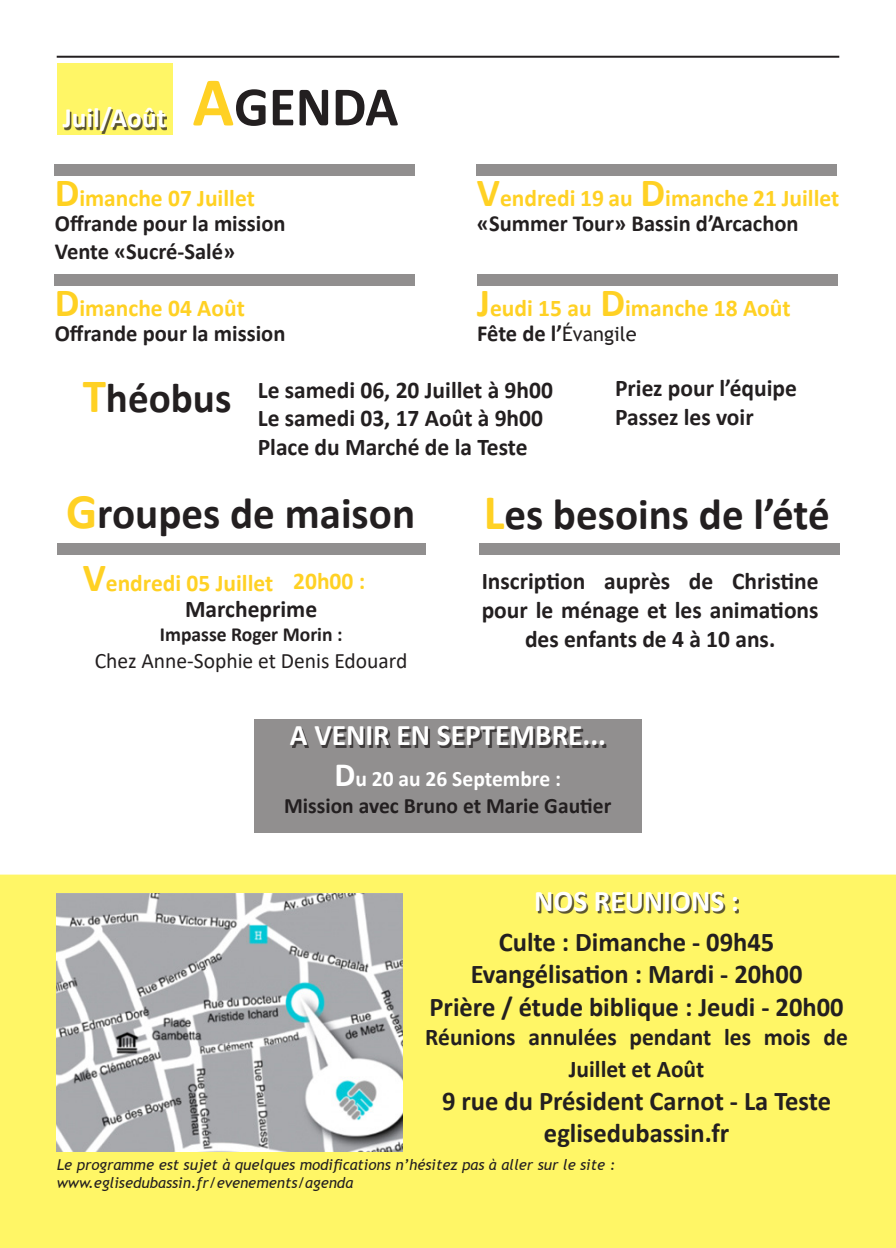
<style>
.page{position:relative;width:896px;height:1248px;background:#fff}
.page>*{position:absolute;margin:0;border:0;box-sizing:border-box;transform-origin:0 0}
.t1{font:700 56px "Calibri";color:#231f20}
.t2{font:700 44px "Calibri";color:#231f20}
.t3{font:700 42px "Calibri";color:#231f20}
.t4{font:700 30px "Calibri";color:#fff}
.t5{font:700 28px "Calibri";color:#fff}
.t6{font:700 27.2px "Calibri";color:#231f20}
.t7{font:700 24px/28.8px "Calibri";color:#231f20;text-align:center}
.t8{font:700 24px "Calibri";color:#ffd124}
.t9{font:700 24px "Calibri";color:#ffd121}
.t10{font:700 23px "Calibri";color:#231f20}
.t11{font:700 22px "Calibri";color:#231f20}
.t12{font:22px "Calibri";color:#231f20}
.t13{font:700 22px "Calibri";color:#fff}
.t14{font:700 20px "Calibri";color:#231f20}
.t15{font:italic 15px/18px "Trebuchet MS";color:#231f20}
.s1{font-size:70px;color:#ffd124}
.s2{font-size:40px}
.s3{font-family:"Trebuchet MS";font-weight:400;font-size:20px}
.s4{font-size:48px;color:#ffd124}
.s5{font-size:50px;color:#ffd124}
.s6{font-size:34px}
</style>
<div class="page">
<div style="left:0;top:874px;width:896px;height:373px;background:#fff666"></div>
<div style="left:57px;top:63px;width:116px;height:71px;background:#fff666"></div>
<img style="left:57px;top:893px;width:346px;height:258px">
<div style="left:538px;top:893px;width:201px;height:20px;background:#231f20;opacity:.75"></div>
<div style="left:477px;top:164px;width:360px;height:11px;background:#918f8f"></div>
<hr style="left:57px;top:56px;width:782px;height:2px;background:#231f20">
<div style="left:55px;top:164px;width:360px;height:11px;background:#918f8f"></div>
<div style="left:57px;top:543px;width:368px;height:12px;background:#918f8f"></div>
<div style="left:254px;top:718px;width:387px;height:114px;background:#918f8f"></div>
<div style="left:292px;top:728px;width:314px;height:20px;background:#231f20;opacity:.75"></div>
<div style="left:55px;top:274px;width:360px;height:12px;background:#918f8f"></div>
<div style="left:477px;top:274px;width:360px;height:12px;background:#918f8f"></div>
<div style="left:65px;top:109px;width:102px;height:25px;background:#231f20;opacity:.75"></div>
<div style="left:479px;top:543px;width:360px;height:12px;background:#918f8f"></div>
<p class="t5" style="left:63px;top:98px;width:105px">Juil/Août</p>
<p class="t1" style="left:192px;top:67px;width:207px"><span class="s1">A</span>GENDA</p>
<p class="t9" style="left:55px;top:181px;width:202px"><span class="s2">D</span>imanche 07 Juillet</p>
<p class="t10" style="left:55px;top:207px;width:232px">Offrande pour la mission</p>
<p class="t10" style="left:55px;top:235px;width:182px">Vente «Sucré-Salé»</p>
<p class="t8" style="left:55px;top:291px;width:192px"><span class="s2">D</span>imanche 04 Août</p>
<p class="t10" style="left:55px;top:317px;width:232px">Offrande pour la mission</p>
<p class="t8" style="left:477px;top:181px;width:364px"><span class="s2">V</span>endredi 19 au <span class="s2">D</span>imanche 21 Juillet</p>
<p class="t10" style="left:477px;top:207px;width:323px">«Summer Tour» Bassin d’Arcachon</p>
<p class="t8" style="left:477px;top:291px;width:315px"><span class="s2">J</span>eudi 15 au <span class="s2">D</span>imanche 18 Août</p>
<p class="t10" style="left:477px;top:317px;width:161px">Fête de l’<span class="s3">Évangile</span></p>
<p class="t3" style="left:83px;top:368px;width:150px"><span class="s4">T</span>héobus</p>
<p class="t7" style="left:258px;top:375px;width:297px">Le samedi 06, 20 Juillet à 9h00</p>
<p class="t7" style="left:258px;top:403px;width:287px">Le samedi 03, 17 Août à 9h00</p>
<p class="t7" style="left:258px;top:432px;width:271px">Place du Marché de la Teste</p>
<p class="t7" style="left:615px;top:373px;width:183px">Priez pour l’équipe</p>
<p class="t7" style="left:615px;top:402px;width:140px">Passez les voir</p>
<p class="t2" style="left:66px;top:482px;width:350px"><span class="s5">G</span>roupes de maison</p>
<p class="t8" style="left:83px;top:566px;width:192px"><span class="s2">V</span>endredi 05 Juillet</p>
<p class="t7" style="left:185px;top:594px;width:134px">Marcheprime</p>
<p class="t14" style="left:160px;top:620px;width:184px">Impasse Roger Morin :</p>
<p class="t12" style="left:95px;top:645px;width:314px">Chez Anne-Sophie et Denis Edouard</p>
<p class="t8" style="left:293px;top:564px;width:74px">20h00 :</p>
<p class="t2" style="left:484px;top:483px;width:347px"><span class="s5">L</span>es besoins de l’été</p>
<p class="t7" style="left:482px;top:566px;width:338px">Inscription auprès de Christine pour le ménage et les animations des enfants de 4 à 10 ans.</p>
<p class="t4" style="left:290px;top:714px;width:318px">A VENIR EN SEPTEMBRE...</p>
<p class="t13" style="left:334px;top:763px;width:228px"><span class="s6">D</span>u 20 au 26 Septembre :</p>
<p class="t11" style="left:284px;top:789px;width:329px">Mission avec Bruno et Marie Gautier</p>
<p class="t4" style="left:534px;top:879px;width:206px">NOS REUNIONS :</p>
<p class="t6" style="left:499px;top:922px;width:277px">Culte : Dimanche - 09h45</p>
<p class="t6" style="left:471px;top:954px;width:333px">Evangélisation : Mardi - 20h00</p>
<p class="t6" style="left:429px;top:987px;width:416px">Prière / étude biblique : Jeudi - 20h00</p>
<p class="t7" style="left:425px;top:1019px;width:424px;line-height:32.6px">Réunions annulées pendant les mois de<br>Juillet et Août</p>
<p class="t6" style="left:442px;top:1081px;width:390px">9 rue du Président Carnot - La Teste</p>
<p class="t6" style="left:544px;top:1113px;width:187px">eglisedubassin.fr</p>
<p class="t15" style="left:57px;top:1155px;width:560px">Le programme est sujet à quelques modifications n’hésitez pas à aller sur le site : www.eglisedubassin.fr/evenements/agenda</p>
</div>
